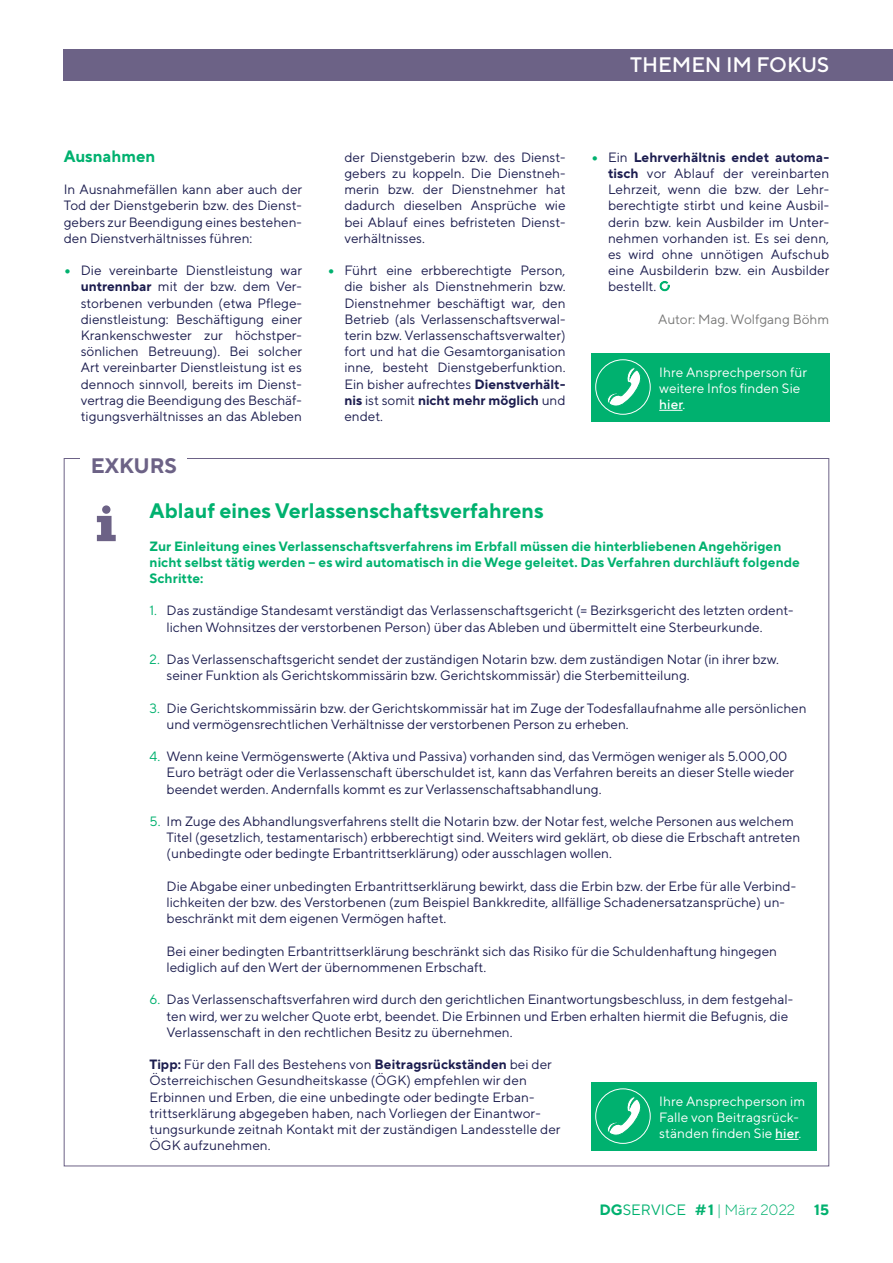
<style>
.page{position:relative;width:893px;height:1263px;background:#fff}
.page>*{position:absolute;margin:0;border:0;box-sizing:border-box;transform-origin:0 0}
.Zwischentitel_ZT-H3{font:700 21px "TT Norms Pro";color:#00b16f}
.t1{font:500 21px "TT Norms Pro";color:#fff}
.HL-Kasten_HL-Kasten_H2{font:700 21px "TT Norms Pro";color:#6c6286}
.Zwischentitel_ZT-H2{font:700 16.5px "TT Norms Pro";color:#00b16f}
.t2{font:300 15px "TT Norms Pro";color:#00b16f}
.t3{font:700 15px "TT Norms Pro";color:#00b16f}
.Lauftext_LT_libu_P{font:13.5px/16.2px "TT Norms Pro";color:#1c1d4f}
.t4{font:700 13.5px/16.2px "TT Norms Pro";letter-spacing:.005em;color:#00b16f}
.Lauftext_LT_AP-Web_P{font:13.5px/16.2px "TT Norms Pro";letter-spacing:.01em;color:#fff}
.Lauftext_LT_Autor_P{font:13.5px "TT Norms Pro";color:#787877}
.s1{font-weight:900;color:#00b16f}
.s2{font-weight:700}
.s3{font-weight:500}
.s4{color:#00b16f}
.s5{font-weight:400}
</style>
<div class="page">
<div style="left:64px;top:49px;width:829px;height:32px;background:#6c6286"></div>
<svg style="left:659px;top:281px;width:11px;height:10px"></svg>
<div style="left:591px;top:353px;width:238px;height:68px;background:#00b16f"></div>
<svg style="left:659px;top:410px;width:23px;height:1px"></svg>
<div style="left:595px;top:359px;width:56px;height:56px;border:1px solid #fff;border-radius:50%"></div>
<svg style="left:607px;top:367px;width:35px;height:39px"></svg>
<div style="left:102px;top:505px;width:8px;height:9px;background:#6c6286;border-radius:50%"></div>
<svg style="left:97px;top:516px;width:19px;height:25px"></svg>
<div style="left:591px;top:1082px;width:225px;height:68px;background:#00b16f"></div>
<svg style="left:775px;top:1139px;width:24px;height:1px"></svg>
<div style="left:595px;top:1088px;width:56px;height:56px;border:1px solid #fff;border-radius:50%"></div>
<svg style="left:605px;top:1096px;width:37px;height:39px"></svg>
<h1 class="t1" style="left:630px;top:51px;width:201px">THEMEN IM FOKUS</h1>
<h2 class="Zwischentitel_ZT-H2" style="left:64px;top:145px;width:93px">Ausnahmen</h2>
<p class="Lauftext_LT_libu_P" style="left:64px;top:181px;width:240px;text-align:justify">In Ausnahmefällen kann aber auch der Tod der Dienstgeberin bzw. des Dienst&shy;gebers zur Beendigung eines bestehen&shy;den Dienstverhältnisses führen:</p>
<p class="Lauftext_LT_libu_P" style="left:81px;top:262px;width:223px;text-align:justify;text-indent:-17px"><span class="s1">•</span> Die vereinbarte Dienstleistung war <span class="s2">untrennbar</span> mit der bzw. dem Ver&shy;storbenen verbunden (etwa Pflege&shy;dienstleistung: Beschäftigung einer Krankenschwester zur höchstper&shy;sönlichen Betreuung). Bei solcher Art vereinbarter Dienstleistung ist es dennoch sinnvoll, bereits im Dienst&shy;vertrag die Beendigung des Beschäf&shy;tigungsverhältnisses an das Ableben</p>
<h2 class="HL-Kasten_HL-Kasten_H2" style="left:91px;top:452px;width:87px">EXKURS</h2>
<p class="Lauftext_LT_libu_P" style="left:344px;top:148px;width:223px;text-align:justify">der Dienstgeberin bzw. des Dienst&shy;gebers zu koppeln. Die Dienstneh&shy;merin bzw. der Dienstnehmer hat dadurch dieselben Ansprüche wie bei Ablauf eines befristeten Dienst&shy;verhältnisses.</p>
<p class="Lauftext_LT_libu_P" style="left:344px;top:262px;width:223px;text-align:justify;text-indent:-17px"><span class="s1">•</span> Führt eine erbberechtigte Person, die bisher als Dienstnehmerin bzw.<br>Dienstnehmer beschäftigt war, den Betrieb (als Verlassenschaftsverwal&shy;terin bzw. Verlassenschaftsverwalter) fort und hat die Gesamtorganisation inne, besteht Dienstgeberfunktion.<br>Ein bisher aufrechtes <span class="s2">Dienstverhält&shy;nis</span> ist somit <span class="s2">nicht mehr möglich</span> und endet.</p>
<p class="Lauftext_LT_libu_P" style="left:608px;top:148px;width:223px;text-align:justify;text-indent:-17px"><span class="s1">•</span> Ein <span class="s2">Lehrverhältnis endet automa&shy;tisch</span> vor Ablauf der vereinbarten Lehrzeit, wenn die bzw. der Lehr&shy;berechtigte stirbt und keine Ausbil&shy;derin bzw. kein Ausbilder im Unter&shy;nehmen vorhanden ist. Es sei denn, es wird ohne unnötigen Aufschub eine Ausbilderin bzw. ein Ausbilder bestellt.</p>
<p class="Lauftext_LT_Autor_P" style="left:658px;top:310px;width:173px">Autor: Mag. Wolfgang Böhm</p>
<p class="Lauftext_LT_AP-Web_P" style="left:659px;top:363px;width:149px">Ihre Ansprechperson für weitere Infos finden Sie <span class="s3">hier</span>.</p>
<h3 class="Zwischentitel_ZT-H3" style="left:150px;top:497px;width:396px">Ablauf eines Verlassenschaftsverfahrens</h3>
<p class="t4" style="left:150px;top:537px;width:652px">Zur Einleitung eines Verlassenschaftsverfahrens im Erbfall müssen die hinterbliebenen Angehörigen nicht selbst tätig werden – es wird automatisch in die Wege geleitet. Das Verfahren durchläuft folgende<br>Schritte:</p>
<p class="Lauftext_LT_libu_P" style="left:167px;top:602px;width:628px;text-indent:-17px"><span class="s4">1.</span> Das zuständige Standesamt verständigt das Verlassenschaftsgericht (= Bezirksgericht des letzten ordent&shy;lichen Wohnsitzes der verstorbenen Person) über das Ableben und übermittelt eine Sterbeurkunde.</p>
<p class="Lauftext_LT_libu_P" style="left:167px;top:651px;width:614px;text-indent:-17px"><span class="s4">2.</span> Das Verlassenschaftsgericht sendet der zuständigen Notarin bzw. dem zuständigen Notar (in ihrer bzw. seiner Funktion als Gerichtskommissärin bzw. Gerichtskommissär) die Sterbemitteilung.</p>
<p class="Lauftext_LT_libu_P" style="left:167px;top:699px;width:641px;text-indent:-17px"><span class="s4">3.</span> Die Gerichtskommissärin bzw. der Gerichtskommissär hat im Zuge der Todesfallaufnahme alle persönlichen und vermögensrechtlichen Verhältnisse der verstorbenen Person zu erheben.</p>
<p class="Lauftext_LT_libu_P" style="left:167px;top:748px;width:629px;text-indent:-17px"><span class="s4">4.</span> Wenn keine Vermögenswerte (Aktiva und Passiva) vorhanden sind, das Vermögen weniger als 5.000,00<br>Euro beträgt oder die Verlassenschaft überschuldet ist, kann das Verfahren bereits an dieser Stelle wieder beendet werden. Andernfalls kommt es zur Verlassenschaftsabhandlung.</p>
<p class="Lauftext_LT_libu_P" style="left:167px;top:813px;width:635px;text-indent:-17px"><span class="s4">5.</span> Im Zuge des Abhandlungsverfahrens stellt die Notarin bzw. der Notar fest, welche Personen aus welchem<br>Titel (gesetzlich, testamentarisch) erbberechtigt sind. Weiters wird geklärt, ob diese die Erbschaft antreten (unbedingte oder bedingte Erbantrittserklärung) oder ausschlagen wollen.</p>
<p class="Lauftext_LT_libu_P" style="left:167px;top:877px;width:631px">Die Abgabe einer unbedingten Erbantrittserklärung bewirkt, dass die Erbin bzw. der Erbe für alle Verbind&shy;lichkeiten der bzw. des Verstorbenen (zum Beispiel Bankkredite, allfällige Schadenersatzansprüche) un&shy;beschränkt mit dem eigenen Vermögen haftet.</p>
<p class="Lauftext_LT_libu_P" style="left:167px;top:942px;width:612px">Bei einer bedingten Erbantrittserklärung beschränkt sich das Risiko für die Schuldenhaftung hingegen lediglich auf den Wert der übernommenen Erbschaft.</p>
<p class="Lauftext_LT_libu_P" style="left:167px;top:991px;width:628px;text-indent:-17px"><span class="s4">6.</span> Das Verlassenschaftsverfahren wird durch den gerichtlichen Einantwortungsbeschluss, in dem festgehal&shy;ten wird, wer zu welcher Quote erbt, beendet. Die Erbinnen und Erben erhalten hiermit die Befugnis, die<br>Verlassenschaft in den rechtlichen Besitz zu übernehmen.</p>
<p class="Lauftext_LT_libu_P" style="left:150px;top:1056px;width:412px"><span class="s2">Tipp:</span> Für den Fall des Bestehens von <span class="s2">Beitragsrückständen</span> bei der Österreichischen Gesundheitskasse (ÖGK) empfehlen wir den Erbinnen und Erben, die eine unbedingte oder bedingte Erban&shy;trittserklärung abgegeben haben, nach Vorliegen der Einantwor&shy;tungsurkunde zeitnah Kontakt mit der zuständigen Landesstelle der ÖGK aufzunehmen.</p>
<p class="Lauftext_LT_AP-Web_P" style="left:659px;top:1092px;width:147px">Ihre Ansprechperson im<br>Falle von Beitragsrück&shy;ständen finden Sie <span class="s3">hier</span>.</p>
<p class="t2" style="left:599px;top:1200px;width:197px"><span class="s2">DG</span><span class="s5">SERVICE</span> <span class="s2">#1</span> | März 2022</p>
<p class="t3" style="left:814px;top:1200px;width:16px">15</p>
</div>
